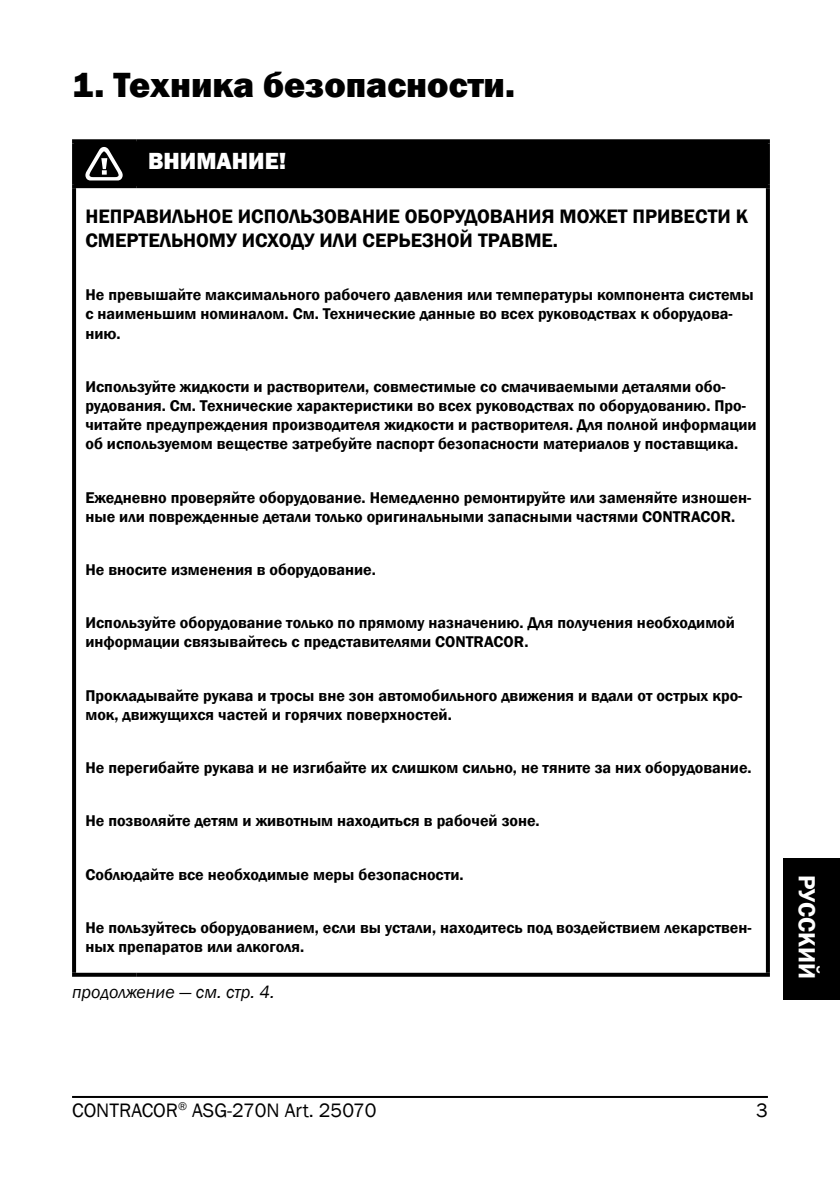
<style>
.page{position:relative;width:840px;height:1191px;background:#fff}
.page>*{position:absolute;margin:0;border:0;box-sizing:border-box;transform-origin:0 0}
.t1{font:800 36px "Franklin Gothic";color:#000}
.t2{font:800 24px "Franklin Gothic";color:#fff}
.t3{font:600 24px "Franklin Gothic";color:#fff}
.t4{font:600 20px/24px "Franklin Gothic";color:#000}
.t5{font:20px "Franklin Gothic";color:#000}
.t6{font:italic 18px "Franklin Gothic";color:#000}
.t7{font:600 16px/19.2px "Franklin Gothic";color:#000}
</style>
<div class="page">
<div style="left:782px;top:858px;width:57px;height:142px;background:#000"></div>
<hr style="left:72px;top:1096px;width:695px;height:2px;background:#000">
<svg style="left:72px;top:139px;width:65px;height:4px"></svg>
<svg style="left:72px;top:143px;width:2px;height:41px"></svg>
<svg style="left:137px;top:139px;width:632px;height:4px"></svg>
<hr style="left:765px;top:143px;width:4px;height:41px;background:#000">
<hr style="left:72px;top:184px;width:65px;height:4px;background:#000">
<svg style="left:72px;top:188px;width:4px;height:784px;background:#040404"></svg>
<hr style="left:137px;top:184px;width:632px;height:4px;background:#000">
<svg style="left:765px;top:188px;width:4px;height:784px;background:#3a3a3a"></svg>
<svg style="left:72px;top:972px;width:65px;height:4px"></svg>
<svg style="left:137px;top:972px;width:632px;height:4px;background:#313131"></svg>
<div style="left:74px;top:141px;width:693px;height:43px;background:#000"></div>
<h1 class="t1" style="left:72px;top:62px;width:444px">1. Техника безопасности.</h1>
<h2 class="t2" style="left:148px;top:146px;width:140px">ВНИМАНИЕ!</h2>
<p class="t4" style="left:85px;top:204px;width:664px">НЕПРАВИЛЬНОЕ ИСПОЛЬЗОВАНИЕ ОБОРУДОВАНИЯ МОЖЕТ ПРИВЕСТИ К<br>СМЕРТЕЛЬНОМУ ИСХОДУ ИЛИ СЕРЬЕЗНОЙ ТРАВМЕ.</p>
<p class="t7" style="left:85px;top:285px;width:669px">Не превышайте максимального рабочего давления или температуры компонента системы с наименьшим номиналом. См. Технические данные во всех руководствах к оборудова&shy;нию.</p>
<p class="t7" style="left:85px;top:377px;width:672px">Используйте жидкости и растворители, совместимые со смачиваемыми деталями обо&shy;рудования. См. Технические характеристики во всех руководствах по оборудованию. Про&shy;читайте предупреждения производителя жидкости и растворителя. Для полной информации об используемом веществе затребуйте паспорт безопасности материалов у поставщика.</p>
<p class="t7" style="left:85px;top:488px;width:667px">Ежедневно проверяйте оборудование. Немедленно ремонтируйте или заменяйте изношен&shy;ные или поврежденные детали только оригинальными запасными частями CONTRACOR.</p>
<p class="t7" style="left:85px;top:560px;width:292px">Не вносите изменения в оборудование.</p>
<p class="t7" style="left:85px;top:613px;width:650px">Используйте оборудование только по прямому назначению. Для получения необходимой информации связывайтесь с представителями CONTRACOR.</p>
<p class="t7" style="left:85px;top:686px;width:658px">Прокладывайте рукава и тросы вне зон автомобильного движения и вдали от острых кро&shy;мок, движущихся частей и горячих поверхностей.</p>
<p class="t7" style="left:85px;top:758px;width:667px">Не перегибайте рукава и не изгибайте их слишком сильно, не тяните за них оборудование.</p>
<p class="t7" style="left:85px;top:811px;width:455px">Не позволяйте детям и животным находиться в рабочей зоне.</p>
<p class="t7" style="left:85px;top:865px;width:379px">Соблюдайте все необходимые меры безопасности.</p>
<p class="t7" style="left:85px;top:918px;width:667px">Не пользуйтесь оборудованием, если вы устали, находитесь под воздействием лекарствен&shy;ных препаратов или алкоголя.</p>
<p class="t6" style="left:72px;top:981px;width:204px">продолжение — см. стр. 4.</p>
<h2 class="t3" style="left:821px;top:875px;width:106px;rotate:90deg">РУССКИЙ</h2>
<p class="t5" style="left:72px;top:1097px;width:306px">CONTRACOR<sup>®</sup> ASG-270N Art. 25070</p>
<p class="t5" style="left:755px;top:1098px;width:13px">3</p>
</div>
